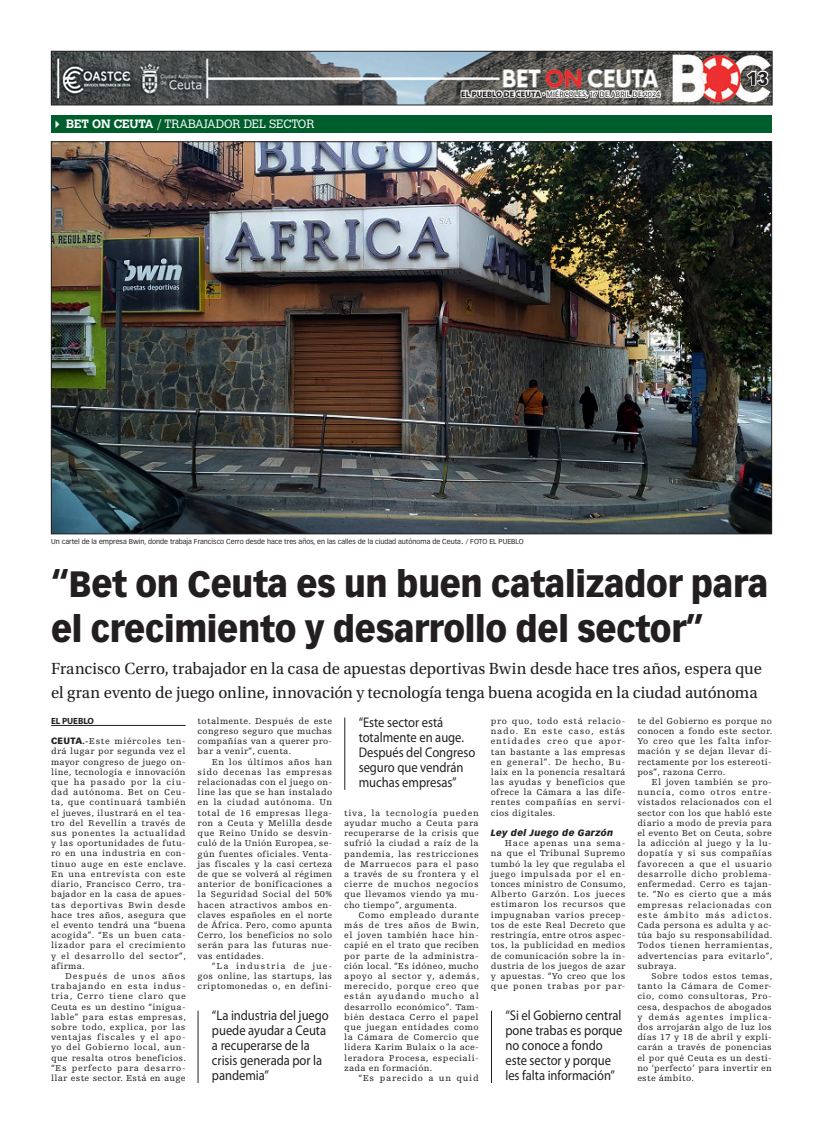
<style>
.page{position:relative;width:823px;height:1134px;background:#fff}
.page>*{position:absolute;margin:0;border:0;box-sizing:border-box;transform-origin:0 0}
._01_TIT-4COL{font:900 36px/45px "Vectora LT Std";letter-spacing:-.01em;color:#231f20;scale:.93 1}
.D_00_NUMERO_DERECHA{font:900 18px "Vectora LT Std";color:#231f20}
._03_SUB-4COL{font:17px/24px "Utopia Std";color:#231f20}
._06_Sumario{font:14px/15px "Myriad Pro";letter-spacing:-.005em;color:#231f20;scale:.9 1}
._00_CINTILLO_2{font:300 12px "Calvert MT Std";letter-spacing:-.01em;color:#fff}
._00_Texto_2{font:9px/10.2px "Egyptienne FLT Std";letter-spacing:.03em;color:#231f20;text-align:justify}
._00_Texto_1{font:9px/10.2px "Egyptienne FLT Std";letter-spacing:.05em;color:#231f20;text-align:justify}
._05_Ladillo{font:italic 900 9px "Vectora LT Std";letter-spacing:.03em;color:#231f20}
._00_Texto_2-2{font:9px "Egyptienne FLT Std";letter-spacing:.075em;color:#231f20}
._00_Firma-1{font:700 9px "Myriad Pro";letter-spacing:-.01em;color:#231f20}
._10_EL_PUEBLO_DE_CEU{font:8px "Myriad Pro";letter-spacing:.02em;color:#231f20}
._07_Pie_de_foto{font:7px "Vectora LT Std";color:#231f20}
.s1{font-weight:700}
.s2{font-weight:900}
.s3{font-family:"Weidemann Std";font-size:9px}
.s4{font-family:"Vectora LT Std";font-weight:900}
</style>
<div class="page">
<hr style="left:51px;top:725px;width:134px;height:1px;background:#231f20">
<img style="left:53px;top:143px;width:716px;height:389px">
<svg style="left:50px;top:525px;width:475px;height:10px;background:#394650"></svg>
<hr style="left:198px;top:1011px;width:1px;height:72px;background:#231f20">
<hr style="left:344px;top:717px;width:1px;height:73px;background:#231f20">
<hr style="left:491px;top:1011px;width:1px;height:72px;background:#231f20">
<div style="left:51px;top:116px;width:720px;height:17px;background:#005e2c"></div>
<img style="left:53px;top:53px;width:717px;height:50px">
<div style="left:51px;top:51px;width:721px;height:54px;border:1px solid #231f20"></div>
<svg style="left:744px;top:69px;width:24px;height:18px"></svg>
<svg style="left:459px;top:75px;width:202px;height:31px"></svg>
<p class="_00_CINTILLO_2" style="left:51px;top:117px;width:265px">✔ <span class="s1">BET ON CEUTA</span> / TRABAJADOR DEL SECTOR</p>
<p class="_10_EL_PUEBLO_DE_CEU" style="left:461px;top:89px;width:200px"><span class="s2">EL PUEBLO DE CEUTA ·</span> MIÉRCOLES, 17 DE ABRIL DE 2024</p>
<p class="D_00_NUMERO_DERECHA" style="left:746px;top:67px;width:23px">13</p>
<p class="_07_Pie_de_foto" style="left:51px;top:537px;width:474px">Un cartel de la empresa Bwin, donde trabaja Francisco Cerro desde hace tres años, en las calles de la ciudad autónoma de Ceuta<span class="s3">.</span> / FOTO EL PUEBLO</p>
<p class="_01_TIT-4COL" style="left:51px;top:561px;width:772px">“Bet on Ceuta es un buen catalizador para el crecimiento y desarrollo del sector”</p>
<p class="_03_SUB-4COL" style="left:51px;top:656px;width:711px">Francisco Cerro, trabajador en la casa de apuestas deportivas Bwin desde hace tres años, espera que el gran evento de juego online, innovación y tecnología tenga buena acogida en la ciudad autónoma</p>
<p class="_00_Firma-1" style="left:51px;top:715px;width:44px">EL PUEBLO</p>
<p class="_00_Texto_1" style="left:51px;top:736px;width:136px"><span class="s4">CEUTA</span><span class="s1">.-</span>Este miércoles ten&shy;drá lugar por segunda vez el mayor congreso de juego on&shy;line, tecnología e innovación que ha pasado por la ciu&shy;dad autónoma. Bet on Ceu&shy;ta, que continuará también el jueves, ilustrará en el tea&shy;tro del Revellín a través de sus ponentes la actualidad y las oportunidades de futu&shy;ro en una industria en con&shy;tinuo auge en este enclave.<br>En una entrevista con este diario, Francisco Cerro, tra&shy;bajador en la casa de apues&shy;tas deportivas Bwin desde hace tres años, asegura que el evento tendrá una “buena acogida”. “Es un buen cata&shy;lizador para el crecimiento y el desarrollo del sector”, afirma.</p>
<p class="_00_Texto_2" style="left:51px;top:971px;width:136px;text-indent:14px">Después de unos años trabajando en esta indus&shy;tria, Cerro tiene claro que Ceuta es un destino “inigua&shy;lable” para estas empresas, sobre todo, explica, por las ventajas fiscales y el apo&shy;yo del Gobierno local, aun&shy;que resalta otros beneficios. “Es perfecto para desarro&shy;llar este sector. Está en auge</p>
<p class="_00_Texto_2" style="left:197px;top:716px;width:136px">totalmente. Después de este congreso seguro que muchas compañías van a querer pro&shy;bar a venir”, cuenta.</p>
<p class="_00_Texto_2" style="left:197px;top:757px;width:136px;text-indent:14px">En los últimos años han sido decenas las empresas relacionadas con el juego on&shy;line las que se han instalado en la ciudad autónoma. Un total de 16 empresas llega&shy;ron a Ceuta y Melilla desde que Reino Unido se desvin&shy;culó de la Unión Europea, se&shy;gún fuentes oficiales. Venta&shy;jas fiscales y la casi certeza de que se volverá al régimen anterior de bonificaciones a la Seguridad Social del 50% hacen atractivos ambos en&shy;claves españoles en el norte de África. Pero, como apunta Cerro, los beneficios no solo serán para las futuras nue&shy;vas entidades.</p>
<p class="_00_Texto_2" style="left:197px;top:961px;width:136px;text-indent:14px">“La industria de jue&shy;gos online, las startups, las criptomonedas o, en defini-</p>
<p class="_06_Sumario" style="left:212px;top:1007px;width:131px">“La industria del juego puede ayudar a Ceuta a recuperarse de la crisis generada por la pandemia”</p>
<p class="_06_Sumario" style="left:358px;top:715px;width:131px">“Este sector está totalmente en auge.<br>Después del Congreso seguro que vendrán muchas empresas”</p>
<p class="_00_Texto_2" style="left:344px;top:808px;width:136px">tiva, la tecnología pueden ayudar mucho a Ceuta para recuperarse de la crisis que sufrió la ciudad a raíz de la pandemia, las restricciones de Marruecos para el paso a través de su frontera y el cierre de muchos negocios que llevamos viendo ya mu&shy;cho tiempo”, argumenta.</p>
<p class="_00_Texto_2" style="left:344px;top:910px;width:136px;text-indent:14px">Como empleado durante más de tres años de Bwin, el joven también hace hin&shy;capié en el trato que reciben por parte de la administra&shy;ción local. “Es idóneo, mucho apoyo al sector y, además, merecido, porque creo que están ayudando mucho al desarrollo económico”. Tam&shy;bién destaca Cerro el papel que juegan entidades como la Cámara de Comercio que lidera Karim Bulaix o la ace&shy;leradora Procesa, especiali&shy;zada en formación.</p>
<p class="_00_Texto_2-2" style="left:358px;top:1073px;width:122px">“Es parecido a un quid</p>
<p class="_00_Texto_2" style="left:490px;top:716px;width:136px">pro quo, todo está relacio&shy;nado. En este caso, estás entidades creo que apor&shy;tan bastante a las empresas en general”. De hecho, Bu&shy;laix en la ponencia resaltará las ayudas y beneficios que ofrece la Cámara a las dife&shy;rentes compañías en servi&shy;cios digitales.</p>
<p class="_05_Ladillo" style="left:490px;top:827px;width:124px">Ley del Juego de Garzón</p>
<p class="_00_Texto_2" style="left:490px;top:838px;width:136px;text-indent:14px">Hace apenas una sema&shy;na que el Tribunal Supremo tumbó la ley que regulaba el juego impulsada por el en&shy;tonces ministro de Consumo, Alberto Garzón. Los jueces estimaron los recursos que impugnaban varios precep&shy;tos de este Real Decreto que restringía, entre otros aspec&shy;tos, la publicidad en medios de comunicación sobre la in&shy;dustria de los juegos de azar y apuestas. “Yo creo que los que ponen trabas por par-</p>
<p class="_06_Sumario" style="left:505px;top:1007px;width:131px">“Si el Gobierno central pone trabas es porque no conoce a fondo este sector y porque les falta información”</p>
<p class="_00_Texto_2" style="left:637px;top:716px;width:136px">te del Gobierno es porque no conocen a fondo este sector.<br>Yo creo que les falta infor&shy;mación y se dejan llevar di&shy;rectamente por los estereoti&shy;pos”, razona Cerro.</p>
<p class="_00_Texto_2" style="left:637px;top:777px;width:136px;text-indent:14px">El joven también se pro&shy;nuncia, como otros entre&shy;vistados relacionados con el sector con los que habló este diario a modo de previa para el evento Bet on Ceuta, sobre la adicción al juego y la lu&shy;dopatía y si sus compañías favorecen a que el usuario desarrolle dicho problema&shy;enfermedad. Cerro es tajan&shy;te. “No es cierto que a más empresas relacionadas con este ámbito más adictos.<br>Cada persona es adulta y ac&shy;túa bajo su responsabilidad.<br>Todos tienen herramientas, advertencias para evitarlo”, subraya.</p>
<p class="_00_Texto_2" style="left:637px;top:971px;width:136px;text-indent:14px">Sobre todos estos temas, tanto la Cámara de Comer&shy;cio, como consultoras, Pro&shy;cesa, despachos de abogados y demás agentes implica&shy;dos arrojarán algo de luz los días 17 y 18 de abril y expli&shy;carán a través de ponencias el por qué Ceuta es un desti&shy;no ‘perfecto’ para invertir en este ámbito.</p>
</div>
